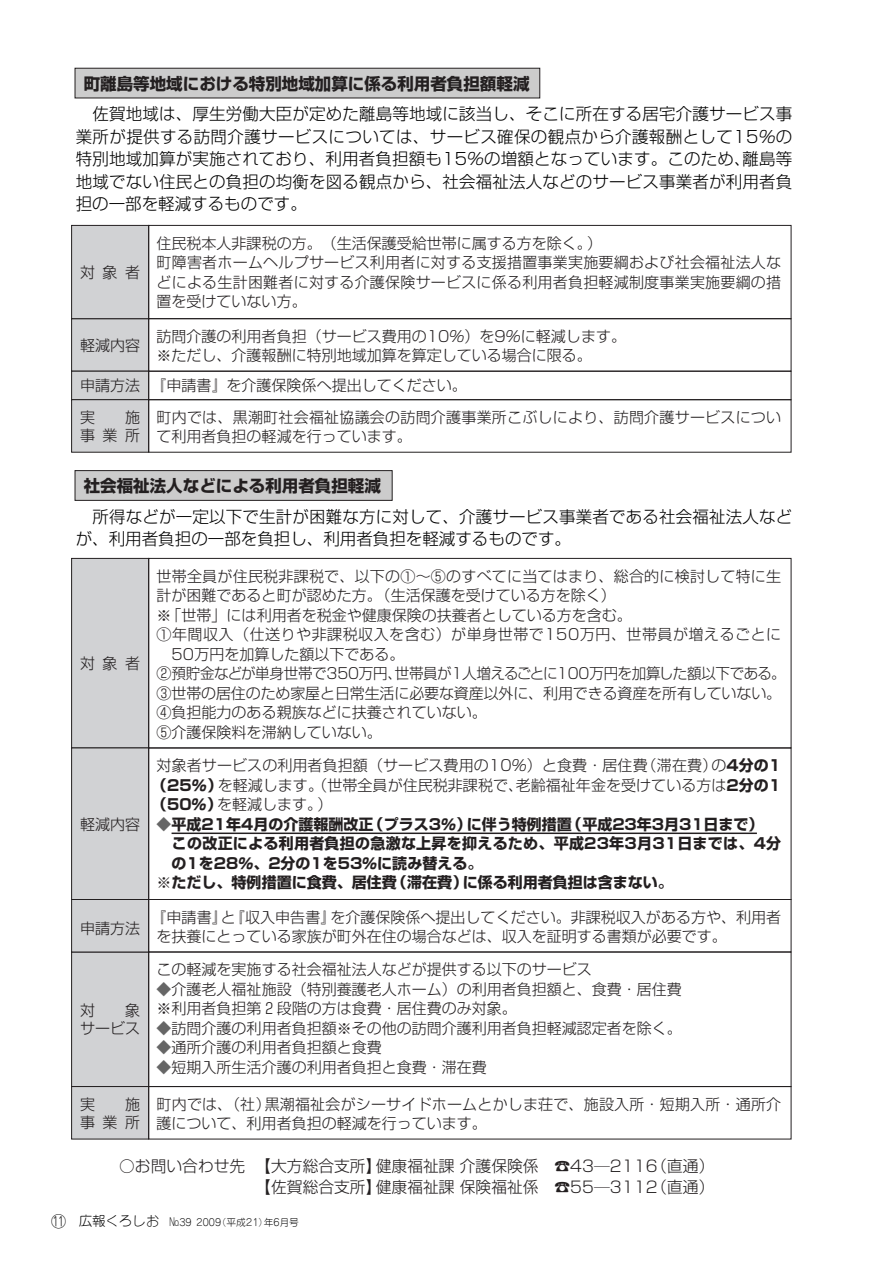
<style>
.page{position:relative;width:893px;height:1263px;background:#fff}
.page>*{position:absolute;margin:0;border:0;box-sizing:border-box;transform-origin:0 0}
.t1{font:300 16.5px/22.5px "Shin Go";letter-spacing:.01em;color:#000;text-align:justify}
.t2{font:700 16.5px "Shin Go";color:#231f20}
.t3{font:300 15.75px/21px "Shin Go";color:#231f20;text-align:right}
.t4{font:300 15px/19.5px "Shin Go";color:#231f20}
.t5{font:700 15px "Shin Go";color:#231f20}
.t6{font:300 15px "Shin Go";letter-spacing:.035em;color:#231f20}
.t7{font:700 15px "Shin Go";letter-spacing:.02em;color:#231f20}
.t8{font:300 9.75px "Jun 101";color:#000}
.s1{font-weight:700}
.s2{color:#666}
.s3{font-weight:700;color:#666}
.s4{font-family:"BLS Gaiji ST Sgm";font-weight:400}
.s5{font-family:"BLS Gaiji ST Jnl";font-weight:400;font-size:15px}
.s6{font-size:13.5px}
</style>
<div class="page">
<div style="left:75px;top:68px;width:465px;height:30px;background:#ccc;border:1px solid #231f20"></div>
<div style="left:75px;top:470px;width:317px;height:31px;background:#ccc;border:1px solid #231f20"></div>
<div style="left:71px;top:318px;width:78px;height:53px;background:#d1d2d4"></div>
<div style="left:71px;top:225px;width:78px;height:94px;background:#d1d2d4;border:1px solid #231f20"></div>
<div style="left:148px;top:225px;width:643px;height:94px;border:1px solid #231f20"></div>
<div style="left:71px;top:558px;width:78px;height:190px;background:#d1d2d4;border:1px solid #231f20"></div>
<div style="left:148px;top:558px;width:643px;height:190px;border:1px solid #231f20"></div>
<div style="left:71px;top:748px;width:78px;height:152px;background:#d1d2d4;border:1px solid #231f20"></div>
<div style="left:71px;top:952px;width:78px;height:135px;background:#d1d2d4;border:1px solid #231f20"></div>
<div style="left:148px;top:952px;width:643px;height:135px;border:1px solid #231f20"></div>
<div style="left:71px;top:371px;width:78px;height:29px;background:#d1d2d4;border:1px solid #231f20"></div>
<div style="left:148px;top:371px;width:643px;height:29px;border:1px solid #231f20"></div>
<div style="left:71px;top:399px;width:78px;height:53px;background:#d1d2d4;border:1px solid #231f20"></div>
<div style="left:148px;top:399px;width:643px;height:53px;border:1px solid #231f20"></div>
<div style="left:71px;top:1086px;width:78px;height:53px;background:#d1d2d4;border:1px solid #231f20"></div>
<div style="left:148px;top:1086px;width:643px;height:53px;border:1px solid #231f20"></div>
<div style="left:71px;top:899px;width:78px;height:53px;background:#d1d2d4;border:1px solid #231f20"></div>
<div style="left:148px;top:899px;width:643px;height:53px;border:1px solid #231f20"></div>
<hr style="left:171px;top:833px;width:586px;height:1px;background:#231f20">
<p class="t2" style="left:84px;top:73px;width:447px">町離島等地域における特別地域加算に係る利用者負担額軽減</p>
<p class="t1" style="left:76px;top:102px;width:718px;text-indent:17px">佐賀地域は、厚生労働大臣が定めた離島等地域に該当し、そこに所在する居宅介護サービス事業所が提供する訪問介護サービスについては、サービス確保の観点から介護報酬として15％の特別地域加算が実施されており、利用者負担額も15％の増額となっています。このため、離島等地域でない住民との負担の均衡を図る観点から、社会福祉法人などのサービス事業者が利用者負担の一部を軽減するものです。</p>
<p class="t4" style="left:80px;top:262px;width:61px">対象者</p>
<p class="t4" style="left:157px;top:233px;width:626px">住民税本人非課税の方。（生活保護受給世帯に属する方を除く。）<br>町障害者ホームヘルプサービス利用者に対する支援措置事業実施要綱および社会福祉法人などによる生計困難者に対する介護保険サービスに係る利用者負担軽減制度事業実施要綱の措置を受けていない方。</p>
<p class="t4" style="left:80px;top:335px;width:61px">軽減内容</p>
<p class="t4" style="left:157px;top:326px;width:471px">訪問介護の利用者負担（サービス費用の10％）を9％に軽減します。※ただし、介護報酬に特別地域加算を算定している場合に限る。</p>
<p class="t4" style="left:80px;top:369px;width:388px;line-height:31.8px">申請方法 『申請書』を介護保険係へ提出してください。実</p>
<p class="t4" style="left:80px;top:408px;width:61px;line-height:18px;text-align:right">施<br>事業所</p>
<p class="t4" style="left:157px;top:407px;width:626px">町内では、黒潮町社会福祉協議会の訪問介護事業所こぶしにより、訪問介護サービスについて利用者負担の軽減を行っています。</p>
<p class="t2" style="left:84px;top:475px;width:298px">社会福祉法人などによる利用者負担軽減</p>
<p class="t1" style="left:76px;top:505px;width:718px;text-indent:17px">所得などが一定以下で生計が困難な方に対して、介護サービス事業者である社会福祉法人などが、利用者負担の一部を負担し、利用者負担を軽減するものです。</p>
<p class="t4" style="left:80px;top:652px;width:61px">対象者</p>
<p class="t4" style="left:80px;top:814px;width:61px">軽減内容</p>
<p class="t4" style="left:157px;top:566px;width:626px">世帯全員が住民税非課税で、以下の①～⑤のすべてに当てはまり、総合的に検討して特に生</p>
<p class="t4" style="left:157px;top:585px;width:460px">計が困難であると町が認めた方。（生活保護を受けている方を除く）</p>
<p class="t4" style="left:157px;top:605px;width:477px">※「世帯」には利用者を税金や健康保険の扶養者としている方を含む。</p>
<p class="t6" style="left:157px;top:625px;width:626px">①年間収入（仕送りや非課税収入を含む）が単身世帯で150万円、世帯員が増えるごとに</p>
<p class="t4" style="left:172px;top:644px;width:234px">50万円を加算した額以下である。</p>
<p class="t4" style="left:157px;top:663px;width:630px">②預貯金などが単身世帯で350万円、世帯員が1人増えるごとに100万円を加算した額以下である。</p>
<p class="t4" style="left:157px;top:683px;width:626px">③世帯の居住のため家屋と日常生活に必要な資産以外に、利用できる資産を所有していない。</p>
<p class="t4" style="left:157px;top:702px;width:332px">④負担能力のある親族などに扶養されていない。</p>
<p class="t4" style="left:157px;top:722px;width:227px">⑤介護保険料を滞納していない。</p>
<p class="t4" style="left:152px;top:755px;width:631px;text-align:justify;text-indent:5px">対象者サービスの利用者負担額（サービス費用の10％）と食費・居住費（滞在費）の<span class="s1">4分の1（25％）</span>を軽減します。（世帯全員が住民税非課税で、老齢福祉年金を受けている方は<span class="s1">2分の1（50％）</span>を軽減します。）</p>
<p class="t5" style="left:157px;top:814px;width:608px"><span class="s2">◆</span>平成21年4月の介護報酬改正（プラス3％）に伴う特例措置（平成23年3月31日まで）</p>
<p class="t7" style="left:172px;top:833px;width:611px">この改正による利用者負担の急激な上昇を抑えるため、平成23年3月31日までは、4分</p>
<p class="t5" style="left:172px;top:853px;width:312px">の1を28％、2分の1を53％に読み替える。</p>
<p class="t5" style="left:157px;top:872px;width:518px">※ただし、特例措置に食費、居住費（滞在費）に係る利用者負担は含まない。</p>
<p class="t4" style="left:80px;top:918px;width:61px">申請方法</p>
<p class="t4" style="left:157px;top:907px;width:626px;text-indent:-5px">『申請書』と『収入申告書』を介護保険係へ提出してください。非課税収入がある方や、利用者を扶養にとっている家族が町外在住の場合などは、収入を証明する書類が必要です。</p>
<p class="t4" style="left:80px;top:1001px;width:61px;line-height:18px;text-align:right">象<br>サービス</p>
<p class="t4" style="left:80px;top:1000px;width:16px">対</p>
<p class="t4" style="left:157px;top:959px;width:437px">この軽減を実施する社会福祉法人などが提供する以下のサービス</p>
<p class="t4" style="left:157px;top:979px;width:527px"><span class="s3">◆</span>介護老人福祉施設（特別養護老人ホーム）の利用者負担額と、食費・居住費※利用者負担第２段階の方は食費・居住費のみ対象。</p>
<p class="t4" style="left:157px;top:1018px;width:527px"><span class="s3">◆</span>訪問介護の利用者負担額※その他の訪問介護利用者負担軽減認定者を除く。</p>
<p class="t4" style="left:157px;top:1037px;width:227px"><span class="s3">◆</span>通所介護の利用者負担額と食費</p>
<p class="t4" style="left:157px;top:1057px;width:332px"><span class="s3">◆</span>短期入所生活介護の利用者負担と食費・滞在費</p>
<p class="t4" style="left:80px;top:1095px;width:61px;line-height:18px;text-align:right">施<br>事業所</p>
<p class="t4" style="left:157px;top:1094px;width:626px">町内では、（社）黒潮福祉会がシーサイドホームとかしま荘で、施設入所・短期入所・通所介護について、利用者負担の軽減を行っています。</p>
<p class="t4" style="left:80px;top:1094px;width:16px">実</p>
<p class="t3" style="left:119px;top:1155px;width:596px">○お問い合わせ先 【大方総合支所】健康福祉課介護保険係 <span class="s4">蕁</span>43―2116（直通）【佐賀総合支所】健康福祉課保険福祉係 <span class="s4">蕁</span>55―3112（直通）</p>
<p class="t8" style="left:51px;top:1216px;width:249px"><span class="s5">潭</span> <span class="s6">広報くろしお</span> №39 2009（平成21）年6月号</p>
</div>
